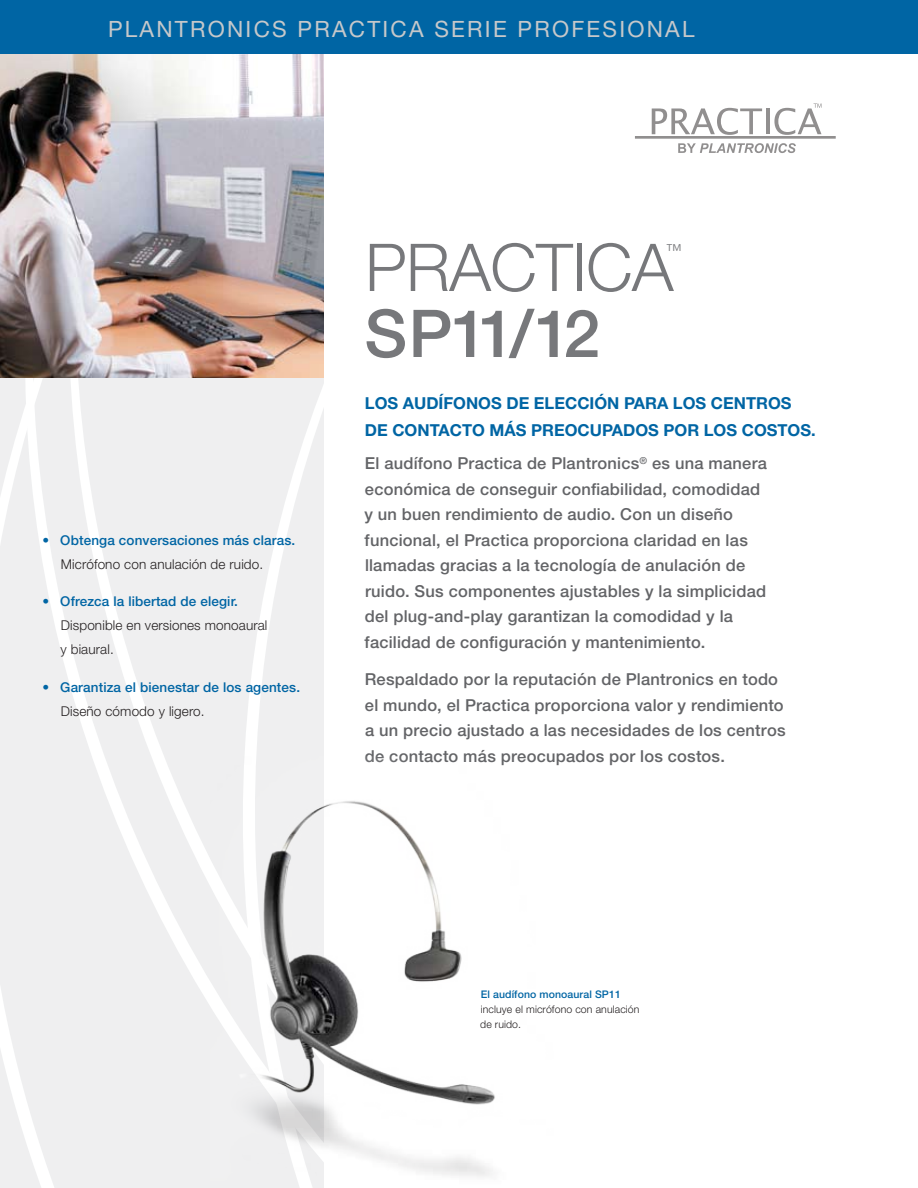
<style>
.page{position:relative;width:918px;height:1188px;background:#fff}
.page>*{position:absolute;margin:0;border:0;box-sizing:border-box;transform-origin:0 0}
.t1{font:300 66px "Helvetica Neue";letter-spacing:-.01em;color:#77787b}
.t2{font:500 66px "Helvetica Neue";letter-spacing:-.07em;color:#77787b}
.t3{font:22.5px "Helvetica Neue";letter-spacing:.1em;color:#c6c8ca}
.t4{font:300 16.65px "Helvetica Neue";color:#77787b}
.t5{font:500 16.5px/25.5px "Helvetica Neue";letter-spacing:.015em;color:#636467}
.t6{font:700 16.5px/27px "Helvetica Neue";color:#0065a4}
.t7{font:500 13.5px "Helvetica Neue";letter-spacing:.01em;color:#0065a4}
.t8{font:300 13.5px/24px "Helvetica Neue";letter-spacing:.01em;color:#231f20}
.t9{font:300 10.5px/15px "Helvetica Neue";letter-spacing:.01em;color:#231f20}
.t10{font:500 10.5px "Helvetica Neue";letter-spacing:.01em;color:#0065a4}
</style>
<div class="page">
<svg style="left:0;top:378px;width:197px;height:810px;fill:#efeff0"></svg>
<svg style="left:197px;top:378px;width:127px;height:810px;fill:#efeff0"></svg>
<div style="left:0;top:0;width:918px;height:54px;background:#0065a4"></div>
<img style="left:0;top:54px;width:324px;height:324px">
<img style="left:210px;top:757px;width:285px;height:431px">
<svg style="left:652px;top:108px;width:110px;height:27px"></svg>
<hr style="left:766px;top:108px;width:3px;height:26px;background:#231f20">
<svg style="left:678px;top:143px;width:118px;height:10px"></svg>
<hr style="left:635px;top:136px;width:201px;height:3px;background:#231f20">
<svg style="left:774px;top:104px;width:48px;height:31px"></svg>
<h2 class="t3" style="left:108px;top:16px;width:223px">PLANTRONICS PRACTICA</h2>
<h2 class="t3" style="left:434px;top:16px;width:262px">SERI E PROFESIONAL</h2>
<h1 class="t1" style="left:365px;top:227px;width:310px">PRACTICA</h1>
<p class="t4" style="left:666px;top:240px;width:18px">™</p>
<p class="t7" style="left:43px;top:532px;width:254px">• Obtenga conversaciones más claras.</p>
<p class="t8" style="left:61px;top:552px;width:204px">Micrófono con anulación de ruido.</p>
<p class="t7" style="left:43px;top:593px;width:197px">• Ofrezca la libertad de elegir.</p>
<p class="t8" style="left:61px;top:613px;width:208px">Disponible en versiones monoaural y biaural.</p>
<p class="t7" style="left:43px;top:679px;width:259px">• Garantiza el bienestar de los agentes.</p>
<p class="t8" style="left:61px;top:699px;width:145px">Diseño cómodo y ligero.</p>
<h1 class="t2" style="left:364px;top:294px;width:237px">SP11/12</h1>
<p class="t6" style="left:365px;top:390px;width:452px">LOS AUDÍFONOS DE ELECCIÓN PARA LOS CENTROS<br>DE CONTACTO MÁS PREOCUPADOS POR LOS COSTOS.</p>
<p class="t5" style="left:364px;top:450px;width:404px">El audífono Practica de Plantronics<sup>®</sup> es una manera económica de conseguir confiabilidad, comodidad y un buen rendimiento de audio. Con un diseño funcional, el Practica proporciona claridad en las llamadas gracias a la tecnología de anulación de ruido. Sus componentes ajustables y la simplicidad del plug-and-play garantizan la comodidad y la facilidad de configuración y mantenimiento.</p>
<p class="t5" style="left:365px;top:666px;width:422px">Respaldado por la reputación de Plantronics en todo el mundo, el Practica proporciona valor y rendimiento a un precio ajustado a las necesidades de los centros de contacto más preocupados por los costos.</p>
<p class="t10" style="left:481px;top:988px;width:142px">El audífono monoaural SP11</p>
<p class="t9" style="left:480px;top:1002px;width:161px">incluye el micrófono con anulación de ruido.</p>
</div>
